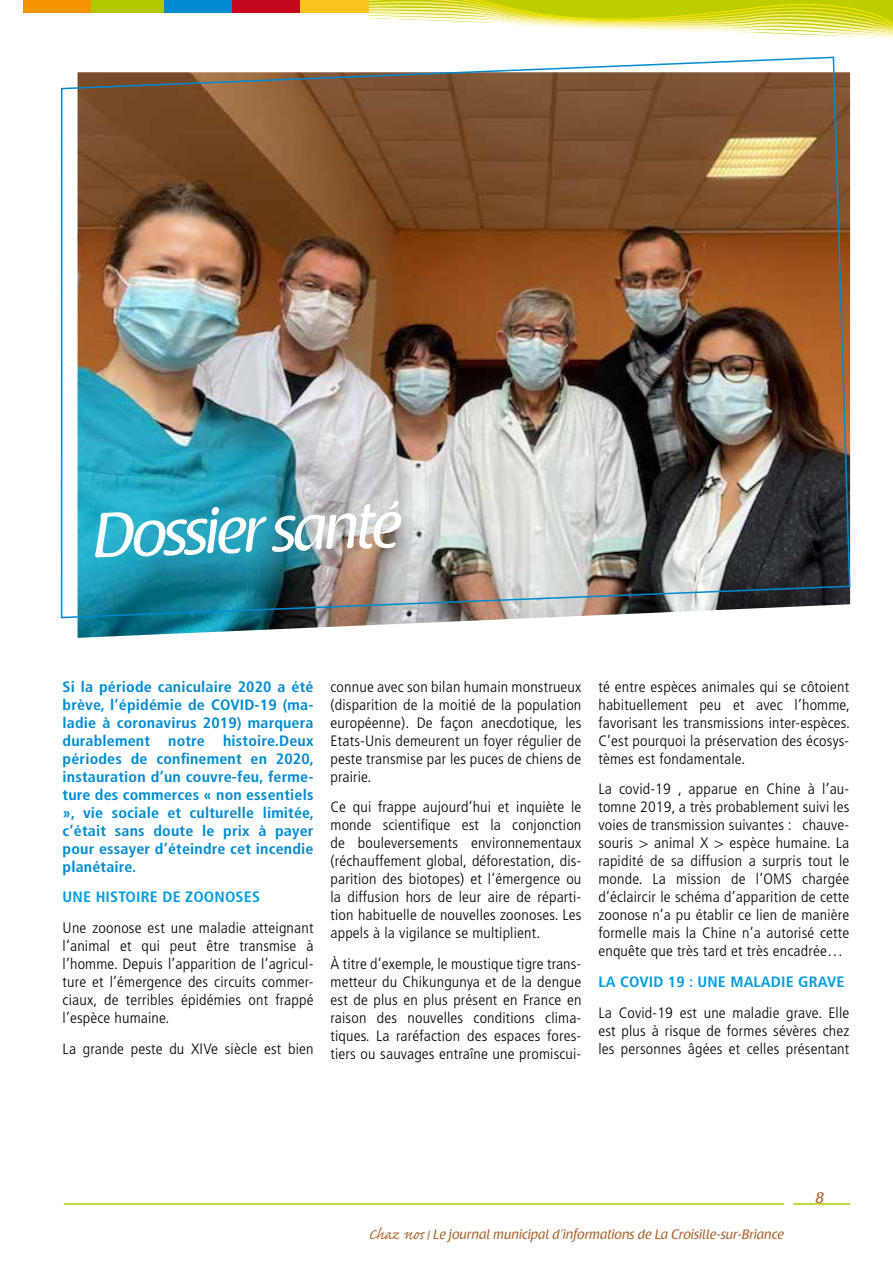
<style>
.page{position:relative;width:893px;height:1263px;background:#fff}
.page>*{position:absolute;margin:0;border:0;box-sizing:border-box;transform-origin:0 0}
.t1{font:63px "Raspoutine Classic";color:#fff}
.t2{font:300 condensed 15px/18px "Frutiger LT Std";letter-spacing:.01em;color:#000;text-align:justify;scale:1.07 1}
.t3{font:700 condensed 15px/18px "Frutiger LT Std";letter-spacing:.01em;color:#008bd0;text-align:justify;scale:1.07 1}
.t4{font:700 condensed 15px "Frutiger LT Std";letter-spacing:.01em;color:#009ee0;scale:1.07 1}
.t5{font:15px "Raspoutine Classic";color:#aa652e}
.t6{font:13.5px "Raspoutine Classic";color:#aa652e}
.s1{font-family:"Caflisch Script Pro";font-size:19.5px}
.s2{font-family:"Raspoutine";font-weight:500;color:#cb9e76}
</style>
<div class="page">
<hr style="left:64px;top:1203px;width:720px;height:2px;background:#b1c800">
<hr style="left:793px;top:1203px;width:57px;height:2px;background:#b1c800">
<svg style="left:368px;top:0;width:525px;height:39px"></svg>
<div style="left:24px;top:0;width:68px;height:13px;background:#f39400"></div>
<div style="left:92px;top:0;width:72px;height:13px;background:#b1c800"></div>
<div style="left:164px;top:0;width:68px;height:13px;background:#008bd0"></div>
<div style="left:232px;top:0;width:68px;height:13px;background:#c4071c"></div>
<div style="left:300px;top:0;width:68px;height:13px;background:#fcc51d"></div>
<img style="left:78px;top:619px;width:430px;height:19px">
<img style="left:60px;top:56px;width:791px;height:563px">
<h1 class="t1" style="left:91px;top:500px;width:310px;rotate:-2deg">Dossier santé</h1>
<p class="t3" style="left:63px;top:677px;width:236px">Si la période caniculaire 2020 a été brève, l’épidémie de COVID-19 (ma&shy;ladie à coronavirus 2019) marquera durablement notre histoire.Deux périodes de confinement en 2020, instauration d’un couvre-feu, ferme&shy;ture des commerces « non essentiels », vie sociale et culturelle limitée, c’était sans doute le prix à payer pour essayer d’éteindre cet incendie planétaire.</p>
<p class="t4" style="left:63px;top:888px;width:186px">UNE HISTOIRE DE ZOONOSES</p>
<p class="t2" style="left:63px;top:919px;width:236px">Une zoonose est une maladie atteignant l’animal et qui peut être transmise à l’homme. Depuis l’apparition de l’agricul&shy;ture et l’émergence des circuits commer&shy;ciaux, de terribles épidémies ont frappé l’espèce humaine.</p>
<p class="t2" style="left:63px;top:1040px;width:236px">La grande peste du XIVe siècle est bien</p>
<p class="t2" style="left:330px;top:678px;width:236px">connue avec son bilan humain monstrueux (disparition de la moitié de la population européenne). De façon anecdotique, les Etats-Unis demeurent un foyer régulier de peste transmise par les puces de chiens de prairie.</p>
<p class="t2" style="left:330px;top:798px;width:236px">Ce qui frappe aujourd’hui et inquiète le monde scientifique est la conjonction de bouleversements environnementaux (réchauffement global, déforestation, dis&shy;parition des biotopes) et l’émergence ou la diffusion hors de leur aire de réparti&shy;tion habituelle de nouvelles zoonoses. Les appels à la vigilance se multiplient.</p>
<p class="t2" style="left:330px;top:955px;width:236px">À titre d’exemple, le moustique tigre trans&shy;metteur du Chikungunya et de la dengue est de plus en plus présent en France en raison des nouvelles conditions clima&shy;tiques. La raréfaction des espaces fores&shy;tiers ou sauvages entraîne une promiscui-</p>
<p class="t2" style="left:598px;top:678px;width:237px">té entre espèces animales qui se côtoient habituellement peu et avec l’homme, favorisant les transmissions inter-espèces.<br>C’est pourquoi la préservation des écosys&shy;tèmes est fondamentale.</p>
<p class="t2" style="left:598px;top:780px;width:236px">La covid-19 , apparue en Chine à l’au&shy;tomne 2019, a très probablement suivi les voies de transmission suivantes : chauve&shy;souris &gt; animal X &gt; espèce humaine. La rapidité de sa diffusion a surpris tout le monde. La mission de l’OMS chargée d’éclaircir le schéma d’apparition de cette zoonose n’a pu établir ce lien de manière formelle mais la Chine n’a autorisé cette enquête que très tard et très encadrée…</p>
<p class="t4" style="left:598px;top:973px;width:231px">LA COVID 19 : UNE MALADIE GRAVE</p>
<p class="t2" style="left:598px;top:1004px;width:236px">La Covid-19 est une maladie grave. Elle est plus à risque de formes sévères chez les personnes âgées et celles présentant</p>
<p class="t5" style="left:815px;top:1189px;width:10px">8</p>
<p class="t6" style="left:369px;top:1226px;width:417px"><span class="s1">Chaz nos</span> <span class="s2">I</span> Le journal municipal d’informations de La Croisille-sur-Briance</p>
</div>
